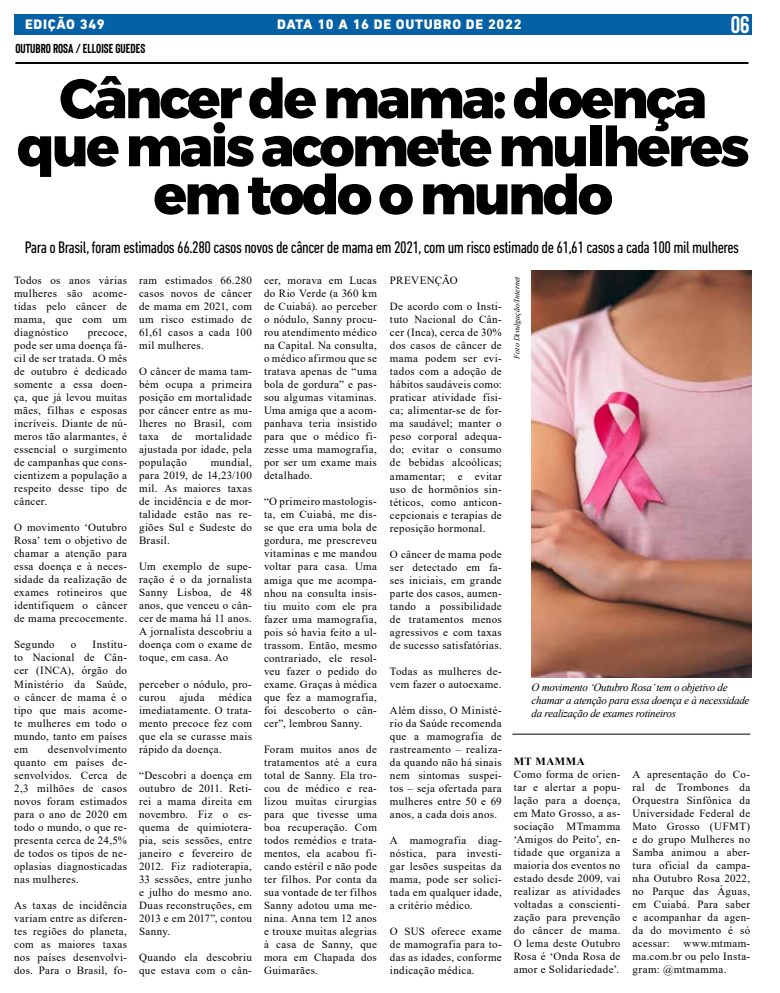
<style>
.page{position:relative;width:780px;height:993px;background:#fff}
.page>*{position:absolute;margin:0;border:0;box-sizing:border-box;transform-origin:0 0}
.t1{font:800 55px/48px "Montserrat";letter-spacing:-.05em;color:#000;text-align:center}
.t2{font:700 24px "Bison";color:#fff}
.t3{font:condensed 17px "DIN Next LT Pro";letter-spacing:-.025em;color:#000}
.t4{font:800 14px "DIN Next LT Pro";letter-spacing:.05em;color:#fff}
.t5{font:700 13px "Bison";color:#000}
.t6{font:11px/13px "Times New Roman";letter-spacing:.03em;color:#000;text-align:justify}
.t7{font:italic 11px/13.2px "Times New Roman";letter-spacing:-.025em;color:#000}
.t8{font:700 11px "Times New Roman";letter-spacing:.05em;color:#000}
.t9{font:italic 8px "Times New Roman";color:#000}
</style>
<div class="page">
<div style="left:14px;top:14px;width:737px;height:21px;background:#0561a6"></div>
<hr style="left:15px;top:62px;width:733px;height:2px;background:#000">
<hr style="left:512px;top:733px;width:238px;height:1px;background:#000">
<img style="left:531px;top:270px;width:220px;height:407px">
<p class="t4" style="left:25px;top:16px;width:81px">EDIÇÃO 349</p>
<p class="t4" style="left:277px;top:16px;width:246px">DATA 10 A 16 DE OUTUBRO DE 2022</p>
<h2 class="t2" style="left:730px;top:12px;width:20px">06</h2>
<p class="t5" style="left:15px;top:42px;width:131px">OUTUBRO ROSA / ELLOISE GUEDES</p>
<h1 class="t1" style="left:17px;top:75px;width:734px">Câncer de mama: doença que mais acomete mulheres em todo o mundo</h1>
<h3 class="t3" style="left:25px;top:238px;width:715px">Para o Brasil, foram estimados 66.280 casos novos de câncer de mama em 2021, com um risco estimado de 61,61 casos a cada 100 mil mulheres</h3>
<p class="t6" style="left:14px;top:273px;width:114px">Todos os anos várias mulheres são acome&shy;tidas pelo câncer de mama, que com um diagnóstico</p>
<p class="t6" style="left:14px;top:325px;width:114px;text-indent:74px">precoce, pode ser uma doença fá&shy;cil de ser tratada. O mês de outubro é dedicado somente a essa doen&shy;ça, que já levou muitas mães, filhas e esposas incríveis. Diante de nú&shy;meros tão alarmantes, é essencial o surgimento de campanhas que cons&shy;cientizem a população a respeito desse tipo de câncer.</p>
<p class="t6" style="left:14px;top:520px;width:114px">O movimento ‘Outubro Rosa’ tem o objetivo de chamar a atenção para essa doença e à neces&shy;sidade da realização de exames rotineiros que identifiquem o câncer de mama precocemente.</p>
<p class="t6" style="left:14px;top:637px;width:42px">Segundo</p>
<p class="t6" style="left:71px;top:637px;width:7px">o</p>
<p class="t6" style="left:14px;top:637px;width:114px;text-indent:78px">Institu&shy;to Nacional de Cân&shy;cer (INCA), órgão do Ministério da Saúde, o câncer de mama é o tipo que mais acome&shy;te mulheres em todo o mundo, tanto em países em</p>
<p class="t6" style="left:14px;top:741px;width:114px;text-indent:34px">desenvolvimento quanto em países de&shy;senvolvidos. Cerca de 2,3 milhões de casos novos foram estimados para o ano de 2020 em todo o mundo, o que re&shy;presenta cerca de 24,5% de todos os tipos de ne&shy;oplasias diagnosticadas nas mulheres.</p>
<p class="t6" style="left:14px;top:897px;width:114px">As taxas de incidência variam entre as diferen&shy;tes regiões do planeta, com as maiores taxas nos países desenvolvi&shy;dos. Para o Brasil, fo-</p>
<p class="t6" style="left:139px;top:273px;width:114px">ram estimados 66.280 casos novos de câncer de mama em 2021, com um risco estimado de 61,61 casos a cada 100 mil mulheres.</p>
<p class="t6" style="left:139px;top:364px;width:114px">O câncer de mama tam&shy;bém ocupa a primeira posição em mortalidade por câncer entre as mu&shy;lheres no Brasil, com taxa de mortalidade ajustada por idade, pela população</p>
<p class="t6" style="left:139px;top:455px;width:114px;text-indent:72px">mundial, para 2019, de 14,23/100 mil. As maiores taxas de incidência e de mor&shy;talidade estão nas re&shy;giões Sul e Sudeste do Brasil.</p>
<p class="t6" style="left:139px;top:559px;width:114px">Um exemplo de supe&shy;ração é o da jornalista Sanny Lisboa, de 48 anos, que venceu o cân&shy;cer de mama há 11 anos.<br>A jornalista descobriu a doença com o exame de toque, em casa. Ao</p>
<p class="t6" style="left:139px;top:676px;width:114px">perceber o nódulo, pro&shy;curou</p>
<p class="t6" style="left:180px;top:689px;width:26px">ajuda</p>
<p class="t6" style="left:139px;top:689px;width:114px;text-indent:80px">médica imediatamente. O trata&shy;mento precoce fez com que ela se curasse mais rápido da doença.</p>
<p class="t6" style="left:139px;top:767px;width:114px">“Descobri a doença em outubro de 2011. Reti&shy;rei a mama direita em novembro. Fiz o es&shy;quema de quimiotera&shy;pia, seis sessões, entre janeiro e fevereiro de 2012. Fiz radioterapia, 33 sessões, entre junho e julho do mesmo ano.<br>Duas reconstruções, em 2013 e em 2017”, contou Sanny.</p>
<p class="t6" style="left:139px;top:949px;width:114px">Quando ela descobriu que estava com o cân-</p>
<p class="t6" style="left:264px;top:273px;width:114px">cer, morava em Lucas do Rio Verde (a 360 km de Cuiabá). ao perceber o nódulo, Sanny procu&shy;rou atendimento médico na Capital. Na consulta, o médico afirmou que se tratava apenas de “uma bola de gordura” e pas&shy;sou algumas vitaminas.<br>Uma amiga que a acom&shy;panhava teria insistido para que o médico fi&shy;zesse uma mamografia, por ser um exame mais detalhado.</p>
<p class="t6" style="left:264px;top:494px;width:114px">“O primeiro mastologis&shy;ta, em Cuiabá, me dis&shy;se que era uma bola de gordura, me prescreveu vitaminas e me mandou voltar para casa. Uma amiga que me acompa&shy;nhou na consulta insis&shy;tiu muito com ele pra fazer uma mamografia, pois só havia feito a ul&shy;trassom. Então, mesmo contrariado, ele resol&shy;veu fazer o pedido do exame. Graças à médica que fez a mamografia, foi descoberto o cân&shy;cer”, lembrou Sanny.</p>
<p class="t6" style="left:264px;top:741px;width:114px">Foram muitos anos de tratamentos até a cura total de Sanny. Ela tro&shy;cou de médico e rea&shy;lizou muitas cirurgias para que tivesse uma boa recuperação. Com todos remédios e trata&shy;mentos, ela acabou fi&shy;cando estéril e não pode ter filhos. Por conta da sua vontade de ter filhos Sanny adotou uma me&shy;nina. Anna tem 12 anos e trouxe muitas alegrias à casa de Sanny, que mora em Chapada dos Guimarães.</p>
<p class="t6" style="left:390px;top:274px;width:69px">PREVENÇÃO</p>
<p class="t6" style="left:390px;top:300px;width:113px">De acordo com o Insti&shy;tuto Nacional do Cân&shy;cer (Inca), cerca de 30% dos casos de câncer de mama podem ser evi&shy;tados com a adoção de hábitos saudáveis como: praticar atividade físi&shy;ca; alimentar-se de for&shy;ma saudável; manter o peso corporal adequa&shy;do; evitar o consumo de bebidas alcoólicas; amamentar; e evitar uso de hormônios sin&shy;téticos, como anticon&shy;cepcionais e terapias de reposição hormonal.</p>
<p class="t6" style="left:390px;top:547px;width:113px">O câncer de mama pode ser detectado em fa&shy;ses iniciais, em grande parte dos casos, aumen&shy;tando a possibilidade de tratamentos menos agressivos e com taxas de sucesso satisfatórias.</p>
<p class="t6" style="left:390px;top:664px;width:113px">Todas as mulheres de&shy;vem fazer o autoexame.</p>
<p class="t6" style="left:390px;top:703px;width:113px">Além disso, O Ministé&shy;rio da Saúde recomenda que a mamografia de rastreamento – realiza&shy;da quando não há sinais nem sintomas suspei&shy;tos – seja ofertada para mulheres entre 50 e 69 anos, a cada dois anos.</p>
<p class="t6" style="left:390px;top:833px;width:113px">A mamografia diag&shy;nóstica, para investi&shy;gar lesões suspeitas da mama, pode ser solici&shy;tada em qualquer idade, a critério médico.</p>
<p class="t6" style="left:390px;top:924px;width:113px">O SUS oferece exame de mamografia para to&shy;das as idades, conforme indicação médica.</p>
<p class="t9" style="left:511px;top:358px;width:84px;rotate:-90deg">Foto Divulgação/Internet</p>
<p class="t7" style="left:531px;top:680px;width:219px">O movimento ‘Outubro Rosa’ tem o objetivo de chamar a atenção para essa doença e à necessidade da realização de exames rotineiros</p>
<p class="t8" style="left:514px;top:753px;width:72px">MT MAMMA</p>
<p class="t6" style="left:514px;top:767px;width:108px">Como forma de orien&shy;tar e alertar a popu&shy;lação para a doença, em Mato Grosso, a as&shy;sociação MTmamma ‘Amigos do Peito’, en&shy;tidade que organiza a maioria dos eventos no estado desde 2009, vai realizar as atividades voltadas a conscienti&shy;zação para prevenção do câncer de mama.<br>O lema deste Outubro Rosa é ‘Onda Rosa de amor e Solidariedade’.</p>
<p class="t6" style="left:632px;top:767px;width:119px">A apresentação do Co&shy;ral de Trombones da Orquestra Sinfônica da Universidade Federal de Mato Grosso (UFMT) e do grupo Mulheres no Samba animou a aber&shy;tura oficial da campa&shy;nha Outubro Rosa 2022, no Parque das Águas, em Cuiabá. Para saber e acompanhar da agen&shy;da do movimento é só acessar: www.mtmam&shy;ma.com.br ou pelo Insta&shy;gram: @mtmamma.</p>
</div>
